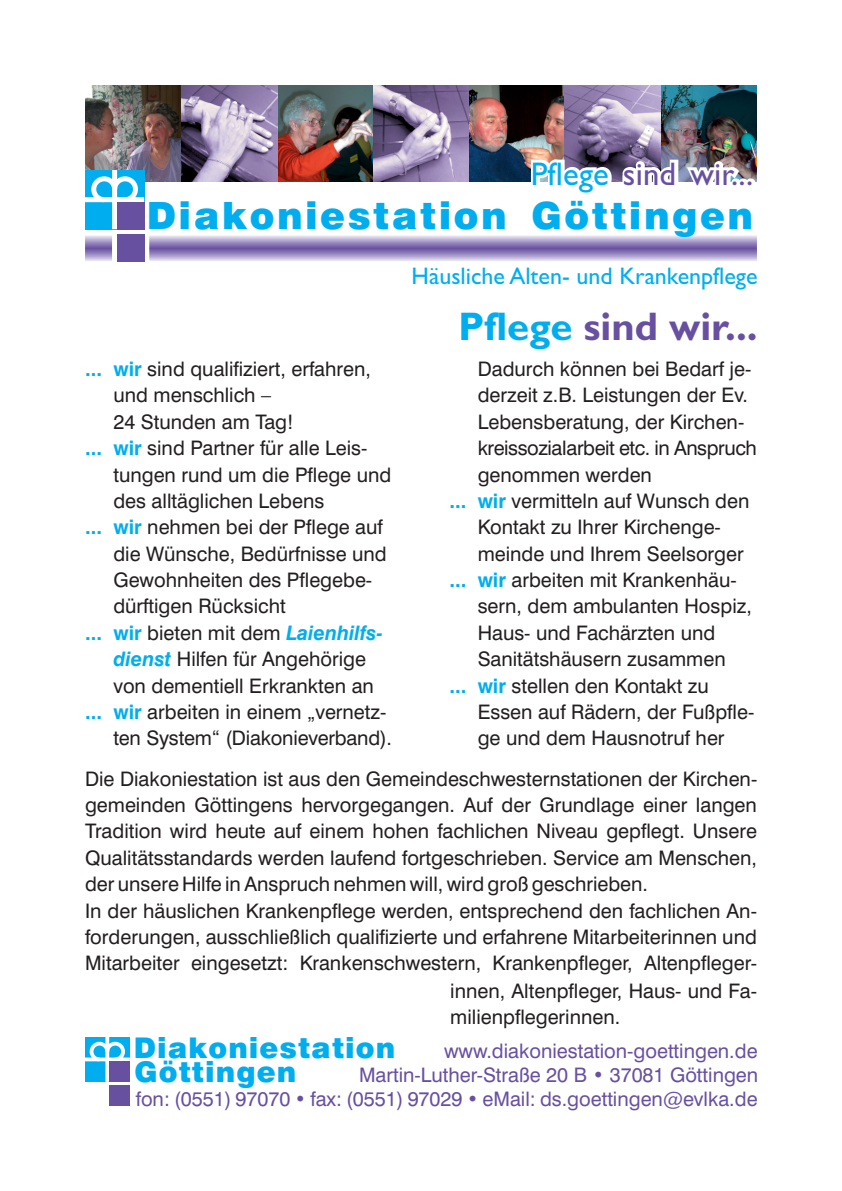
<style>
.page{position:relative;width:842px;height:1191px;background:#fff}
.page>*{position:absolute;margin:0;border:0;box-sizing:border-box;transform-origin:0 0}
.t1{font:700 40px "Gill Sans";color:#6850a1}
.t2{font:900 37.6px "Swiss 721 BT";letter-spacing:.065em;color:#00aeef}
.t3{font:32.8px "Gill Sans";letter-spacing:.005em;color:#6850a1}
.t4{font:900 28.4px/24.2px "Swiss 721 BT";letter-spacing:.035em;color:#00aeef}
.t5{font:24px "Gill Sans";color:#00aeef}
.t6{font:20px/26.4px "Swiss 721 BT";color:#231f20}
.t7{font:20px/24.2px "Swiss 721 BT";color:#6850a1;text-align:right}
.t8{font:20px "Swiss 721 BT";letter-spacing:-.02em;color:#231f20}
.s1{color:#00aeef}
.s2{font-weight:700;color:#00aeef}
.s3{font-weight:700;font-style:italic;color:#00aeef}
</style>
<div class="page">
<img style="left:85px;top:85px;width:672px;height:96px">
<svg style="left:149px;top:235px;width:608px;height:26px;background:#a698c8"></svg>
<svg style="left:85px;top:235px;width:27px;height:26px"></svg>
<div style="left:85px;top:170px;width:59px;height:59px;background:#00aeef"></div>
<div style="left:112px;top:170px;width:5px;height:59px;background:#fff"></div>
<div style="left:85px;top:197px;width:59px;height:5px;background:#fff"></div>
<svg style="left:89px;top:174px;width:51px;height:31px"></svg>
<div style="left:117px;top:202px;width:27px;height:27px;background:#6850a1"></div>
<div style="left:117px;top:234px;width:27px;height:27px;background:#6850a1"></div>
<img style="left:531px;top:159px;width:224px;height:23px">
<div style="left:85px;top:1037px;width:45px;height:44px;background:#00aeef"></div>
<svg style="left:105px;top:1037px;width:4px;height:44px"></svg>
<svg style="left:85px;top:1057px;width:45px;height:4px"></svg>
<svg style="left:88px;top:1039px;width:39px;height:24px"></svg>
<div style="left:109px;top:1061px;width:21px;height:20px;background:#6850a1"></div>
<div style="left:109px;top:1085px;width:21px;height:21px;background:#6850a1"></div>
<h3 class="t3" style="left:531px;top:162px;width:224px"><span class="s1">Pflege</span> sind wir...</h3>
<h2 class="t2" style="left:147px;top:201px;width:608px">Diakoniestation Göttingen</h2>
<p class="t5" style="left:412px;top:267px;width:348px">Häusliche Alten- und Krankenpflege</p>
<h1 class="t1" style="left:458px;top:312px;width:301px"><span class="s1">Pflege</span> sind wir...</h1>
<p class="t6" style="left:85px;top:357px;width:287px"><span class="s2">... wir</span> sind qualifiziert, erfahren,</p>
<p class="t6" style="left:478px;top:357px;width:275px">Dadurch können bei Bedarf je-</p>
<p class="t6" style="left:478px;top:384px;width:272px">derzeit z.B. Leistungen der Ev.</p>
<p class="t6" style="left:478px;top:410px;width:268px">Lebensberatung, der Kirchen-</p>
<p class="t8" style="left:478px;top:440px;width:281px">kreissozialarbeit etc. in Anspruch</p>
<p class="t6" style="left:478px;top:463px;width:176px">genommen werden</p>
<p class="t6" style="left:449px;top:489px;width:302px"><span class="s2">... wir</span> vermitteln auf Wunsch den</p>
<p class="t6" style="left:478px;top:516px;width:245px">Kontakt zu Ihrer Kirchenge-</p>
<p class="t6" style="left:478px;top:542px;width:268px">meinde und Ihrem Seelsorger</p>
<p class="t6" style="left:449px;top:568px;width:289px"><span class="s2">... wir</span> arbeiten mit Krankenhäu-</p>
<p class="t6" style="left:478px;top:595px;width:276px">sern, dem ambulanten Hospiz,</p>
<p class="t6" style="left:478px;top:621px;width:239px">Haus- und Fachärzten und</p>
<p class="t6" style="left:478px;top:648px;width:250px">Sanitätshäusern zusammen</p>
<p class="t6" style="left:449px;top:674px;width:261px"><span class="s2">... wir</span> stellen den Kontakt zu</p>
<p class="t6" style="left:478px;top:700px;width:278px">Essen auf Rädern, der Fußpfle-</p>
<p class="t6" style="left:478px;top:727px;width:248px">ge und dem Hausnotruf her</p>
<p class="t6" style="left:85px;top:767px;width:674px">Die Diakoniestation ist aus den Gemeindeschwesternstationen der Kirchen-</p>
<p class="t6" style="left:85px;top:793px;width:673px">gemeinden Göttingens hervorgegangen. Auf der Grundlage einer langen</p>
<p class="t6" style="left:85px;top:820px;width:673px">Tradition wird heute auf einem hohen fachlichen Niveau gepflegt. Unsere</p>
<p class="t6" style="left:85px;top:846px;width:673px">Qualitätsstandards werden laufend fortgeschrieben. Service am Menschen,</p>
<p class="t6" style="left:85px;top:872px;width:565px">der unsere Hilfe in Anspruch nehmen will, wird groß geschrieben.</p>
<p class="t6" style="left:85px;top:899px;width:673px">In der häuslichen Krankenpflege werden, entsprechend den fachlichen An-</p>
<p class="t6" style="left:85px;top:925px;width:673px">forderungen, ausschließlich qualifizierte und erfahrene Mitarbeiterinnen und</p>
<p class="t6" style="left:85px;top:952px;width:673px">Mitarbeiter eingesetzt: Krankenschwestern, Krankenpfleger, Altenpfleger-</p>
<p class="t6" style="left:450px;top:979px;width:308px">innen, Altenpfleger, Haus- und Fa-</p>
<p class="t6" style="left:450px;top:1006px;width:171px">milienpflegerinnen.</p>
<p class="t6" style="left:113px;top:384px;width:182px">und menschlich –<br>24 Stunden am Tag!</p>
<p class="t6" style="left:113px;top:463px;width:279px">tungen rund um die Pflege und des alltäglichen Lebens</p>
<p class="t6" style="left:113px;top:542px;width:275px">die Wünsche, Bedürfnisse und<br>Gewohnheiten des Pflegebe&shy;dürftigen Rücksicht</p>
<p class="t6" style="left:85px;top:437px;width:284px"><span class="s2">... wir</span> sind Partner für alle Leis-</p>
<p class="t6" style="left:85px;top:516px;width:299px"><span class="s2">... wir</span> nehmen bei der Pflege auf</p>
<p class="t6" style="left:85px;top:621px;width:299px;text-align:center"><span class="s2">... wir</span> bieten mit dem <span class="s3">Laienhilfs&shy;dienst</span> Hilfen für Angehörige</p>
<p class="t6" style="left:85px;top:700px;width:303px"><span class="s2">... wir</span> arbeiten in einem „vernetz-</p>
<p class="t6" style="left:113px;top:674px;width:262px">von dementiell Erkrankten an</p>
<p class="t6" style="left:113px;top:727px;width:280px">ten System“ (Diakonieverband).</p>
<h3 class="t4" style="left:134px;top:1038px;width:263px">Diakoniestation<br>Göttingen</h3>
<p class="t7" style="left:136px;top:1088px;width:623px">fon: (0551) 97070 • fax: (0551) 97029 • eMail: ds.goettingen@evlka.de</p>
<p class="t7" style="left:359px;top:1040px;width:401px">www.diakoniestation-goettingen.de<br>Martin-Luther-Straße 20 B • 37081 Göttingen</p>
</div>
